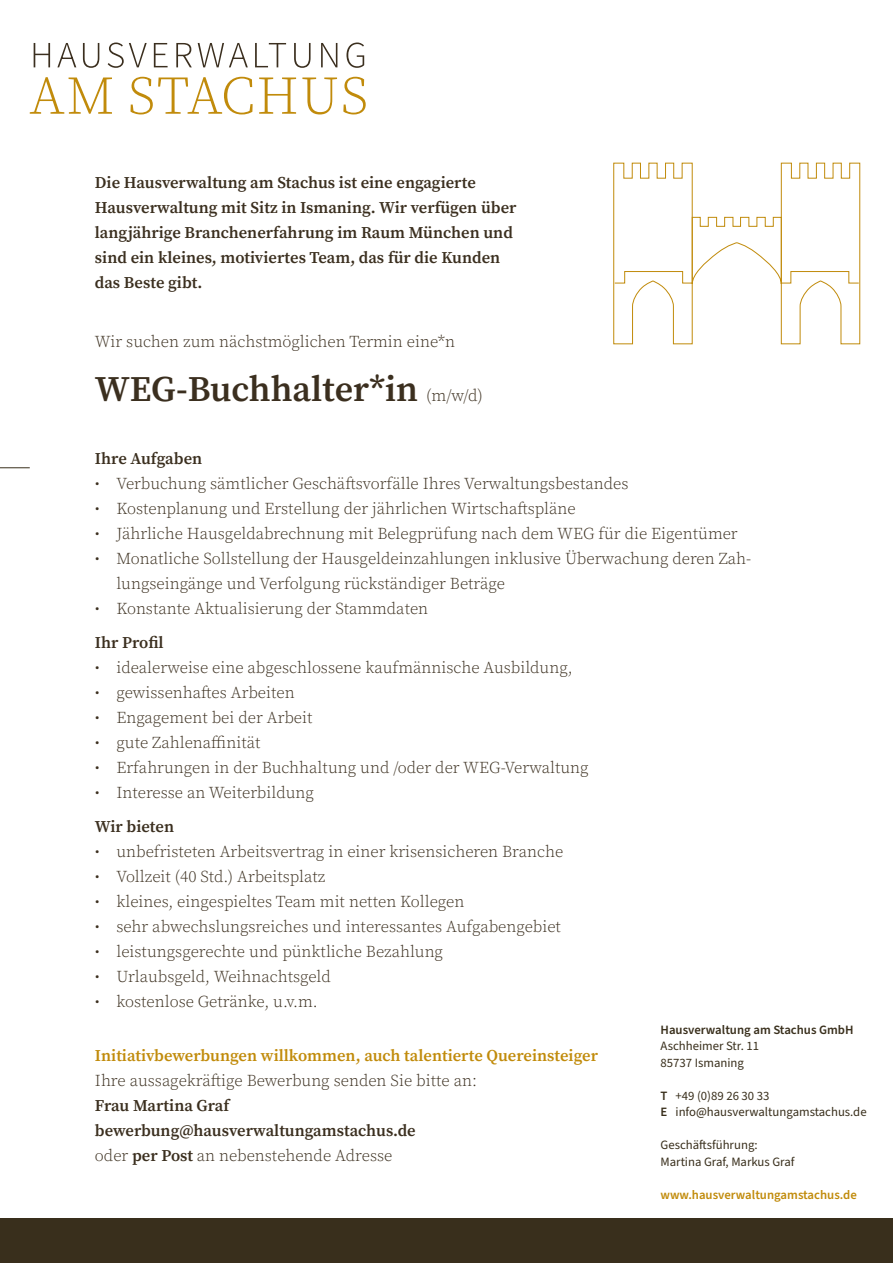
<style>
.page{position:relative;width:893px;height:1263px;background:#fff}
.page>*{position:absolute;margin:0;border:0;box-sizing:border-box;transform-origin:0 0}
.t1{font:600 36px "Source Serif Pro";color:#3b2f1f}
.t2{font:300 16.5px/25px "Source Serif Pro";color:#3b2f1f}
.t3{font:600 16.5px/25px "Source Serif Pro";color:#3b2f1f}
.t4{font:600 16.5px "Source Serif Pro";color:#c18b0b}
.t5{font:12.75px/16.5px "Source Sans Pro";color:#392f1c}
.t6{font:600 12.75px "Source Sans Pro";color:#c18b0b}
.t7{font:600 12.75px "Source Sans Pro";color:#392f1c}
.s1{font-weight:300;font-size:16.65px}
.s2{font-weight:300}
.s3{font-weight:600}
</style>
<div class="page">
<svg style="left:34px;top:43px;width:16px;height:24px"></svg>
<svg style="left:57px;top:43px;width:19px;height:24px"></svg>
<svg style="left:83px;top:43px;width:16px;height:25px"></svg>
<svg style="left:108px;top:43px;width:39px;height:25px"></svg>
<svg style="left:154px;top:43px;width:14px;height:24px"></svg>
<svg style="left:176px;top:43px;width:16px;height:24px"></svg>
<svg style="left:198px;top:43px;width:50px;height:24px"></svg>
<svg style="left:255px;top:43px;width:31px;height:24px"></svg>
<svg style="left:294px;top:43px;width:17px;height:25px"></svg>
<svg style="left:321px;top:43px;width:16px;height:24px"></svg>
<svg style="left:346px;top:43px;width:18px;height:25px"></svg>
<svg style="left:30px;top:77px;width:82px;height:37px"></svg>
<svg style="left:130px;top:77px;width:123px;height:37px"></svg>
<svg style="left:259px;top:77px;width:37px;height:37px"></svg>
<svg style="left:302px;top:77px;width:35px;height:37px"></svg>
<svg style="left:343px;top:77px;width:23px;height:37px"></svg>
<div style="left:0;top:1218px;width:893px;height:45px;background:#392f1c"></div>
<svg style="left:613px;top:163px;width:247px;height:181px"></svg>
<hr style="left:0;top:467px;width:30px;height:1px;background:#392f1c">
<p class="t3" style="left:95px;top:170px;width:423px">Die Hausverwaltung am Stachus ist eine engagierte Hausverwaltung mit Sitz in Ismaning. Wir verfügen über langjährige Branchenerfahrung im Raum München und sind ein kleines, motiviertes Team, das für die Kunden das Beste gibt.</p>
<p class="t2" style="left:95px;top:329px;width:362px">Wir suchen zum nächstmöglichen Termin eine*n</p>
<h1 class="t1" style="left:95px;top:364px;width:390px">WEG-Buchhalter*in <span class="s1">(m/w/d)</span></h1>
<p class="t3" style="left:95px;top:446px;width:109px">Ihre Aufgaben</p>
<p class="t2" style="left:95px;top:471px;width:535px">• Verbuchung sämtlicher Geschäftsvorfälle Ihres Verwaltungsbestandes</p>
<p class="t2" style="left:95px;top:496px;width:482px">• Kostenplanung und Erstellung der jährlichen Wirtschaftspläne</p>
<p class="t2" style="left:95px;top:521px;width:644px">• Jährliche Hausgeldabrechnung mit Belegprüfung nach dem WEG für die Eigentümer</p>
<p class="t2" style="left:116px;top:546px;width:636px;text-indent:-21px">• Monatliche Sollstellung der Hausgeldeinzahlungen inklusive Überwachung deren Zah&shy;lungseingänge und Verfolgung rückständiger Beträge</p>
<p class="t2" style="left:95px;top:596px;width:335px">• Konstante Aktualisierung der Stammdaten</p>
<p class="t3" style="left:95px;top:629px;width:70px">Ihr Profil</p>
<p class="t2" style="left:95px;top:655px;width:479px">• idealerweise eine abgeschlossene kaufmännische Ausbildung,</p>
<p class="t2" style="left:95px;top:680px;width:201px">• gewissenhaftes Arbeiten</p>
<p class="t2" style="left:95px;top:705px;width:219px">• Engagement bei der Arbeit</p>
<p class="t2" style="left:95px;top:730px;width:167px">• gute Zahlenaffinität</p>
<p class="t2" style="left:95px;top:755px;width:495px">• Erfahrungen in der Buchhaltung und /oder der WEG-Verwaltung</p>
<p class="t2" style="left:95px;top:780px;width:220px">• Interesse an Weiterbildung</p>
<p class="t3" style="left:95px;top:813px;width:81px">Wir bieten</p>
<p class="t2" style="left:95px;top:839px;width:470px">• unbefristeten Arbeitsvertrag in einer krisensicheren Branche</p>
<p class="t2" style="left:95px;top:864px;width:232px">• Vollzeit (40 Std.) Arbeitsplatz</p>
<p class="t2" style="left:95px;top:889px;width:371px">• kleines, eingespieltes Team mit netten Kollegen</p>
<p class="t2" style="left:95px;top:914px;width:468px">• sehr abwechslungsreiches und interessantes Aufgabengebiet</p>
<p class="t2" style="left:95px;top:939px;width:350px">• leistungsgerechte und pünktliche Bezahlung</p>
<p class="t2" style="left:95px;top:964px;width:237px">• Urlaubsgeld, Weihnachtsgeld</p>
<p class="t2" style="left:95px;top:989px;width:224px">• kostenlose Getränke, u.v.m.</p>
<p class="t4" style="left:95px;top:1044px;width:504px">Initiativbewerbungen willkommen, auch talentierte Quereinsteiger</p>
<p class="t2" style="left:95px;top:1068px;width:384px">Ihre aussagekräftige Bewerbung senden Sie bitte an:</p>
<p class="t3" style="left:95px;top:1093px;width:322px">Frau Martina Graf bewerbung@hausverwaltungamstachus.de <span class="s2">oder</span> per Post <span class="s2">an nebenstehende Adresse</span></p>
<p class="t7" style="left:660px;top:1021px;width:195px">Hausverwaltung am Stachus GmbH</p>
<p class="t5" style="left:660px;top:1038px;width:100px">Aschheimer Str. 11<br>85737 Ismaning</p>
<p class="t5" style="left:660px;top:1087px;width:208px"><span class="s3">T</span> +49 (0)89 26 30 33<br><span class="s3">E</span> info@hausverwaltungamstachus.de</p>
<p class="t5" style="left:660px;top:1137px;width:136px">Geschäftsführung:<br>Martina Graf, Markus Graf</p>
<p class="t6" style="left:660px;top:1186px;width:198px">www.hausverwaltungamstachus.de</p>
</div>
